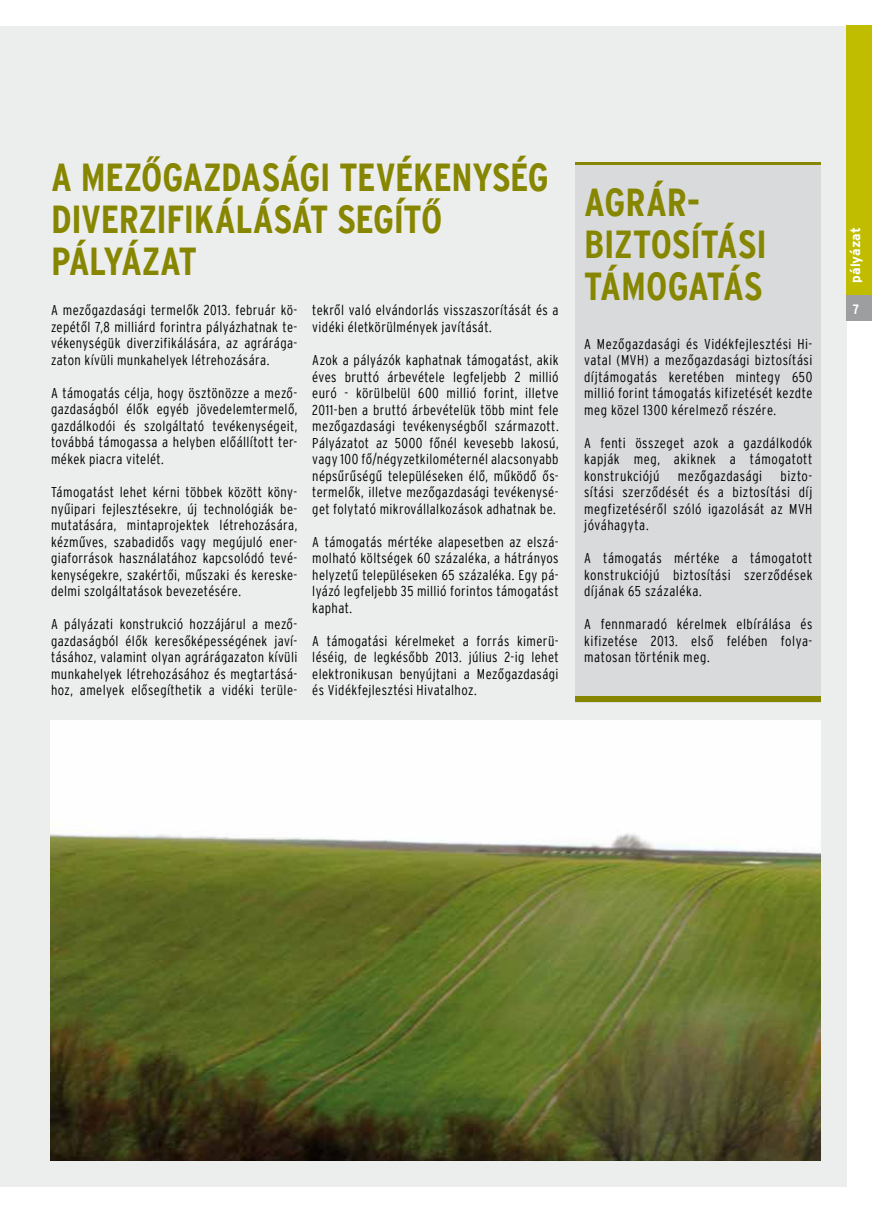
<style>
.page{position:relative;width:872px;height:1212px;background:#fff}
.page>*{position:absolute;margin:0;border:0;box-sizing:border-box;transform-origin:0 0}
.t1{font:39px/42px "Interstate Bold Condensed HU";letter-spacing:-.01em;color:#868600}
.t2{font:14.25px/16.5px "Interstate Light Condensed HU";letter-spacing:.03em;color:#000;text-align:justify}
.t3{font:13.5px "Interstate Bold HU";letter-spacing:.005em;color:#fff}
.t4{font:13.5px "Interstate Bold Condensed HU";color:#fff}
</style>
<div class="page">
<div style="left:0;top:26px;width:846px;height:1160px;background:#eceded"></div>
<div style="left:846px;top:26px;width:26px;height:270px;background:#c0bd00"></div>
<div style="left:846px;top:296px;width:26px;height:25px;background:#9c9e9f"></div>
<img style="left:50px;top:720px;width:771px;height:441px">
<div style="left:575px;top:162px;width:246px;height:540px;background:#d9dadb"></div>
<hr style="left:575px;top:162px;width:246px;height:3px;background:#868600">
<div style="left:575px;top:696px;width:246px;height:6px;background:#868600"></div>
<h1 class="t1" style="left:51px;top:156px;width:499px">A MEZŐGAZDASÁGI TEVÉKENYSÉG<br>DIVERZIFI KÁLÁSÁT SEGÍTŐ<br>PÁLYÁZAT</h1>
<p class="t2" style="left:51px;top:302px;width:248px">A mezőgazdasági termelők 2013. február kö&shy;zepétől 7,8 milliárd forintra pályázhatnak te&shy;vékenységük diverzifikálására, az agrárága&shy;zaton kívüli munkahelyek létrehozására.</p>
<p class="t2" style="left:51px;top:385px;width:248px">A támogatás célja, hogy ösztönözze a mező&shy;gazdaságból élők egyéb jövedelemtermelő, gazdálkodói és szolgáltató tevékenységeit, továbbá támogassa a helyben előállított ter&shy;mékek piacra vitelét.</p>
<p class="t2" style="left:51px;top:484px;width:248px">Támogatást lehet kérni többek között kön - nyűipari fejlesztésekre, új technológiák be&shy;mutatására, mintaprojektek létrehozására, kézműves, szabadidős vagy megújuló ener&shy;giaforrások használatához kapcsolódó tevé&shy;kenységekre, szakértői, műszaki és kereske&shy;delmi szolgáltatások bevezetésére.</p>
<p class="t2" style="left:51px;top:616px;width:248px">A pályázati konstrukció hozzájárul a mező&shy;gazdaságból élők keresőképességének javí&shy;tásához, valamint olyan agrárágazaton kívüli munkahelyek létrehozásához és megtartásá&shy;hoz, amelyek elősegíthetik a vidéki terüle-</p>
<p class="t2" style="left:312px;top:302px;width:248px">tekről való elvándorlás visszaszorítását és a vidéki életkörülmények javítását.</p>
<p class="t2" style="left:312px;top:352px;width:248px">Azok a pályázók kaphatnak támogatást, akik éves bruttó árbevétele legfeljebb 2 millió euró - körülbelül 600 millió forint, illetve 2011-ben a bruttó árbevételük több mint fele mezőgazdasági tevékenységből származott.<br>Pályázatot az 5000 főnél kevesebb lakosú, vagy 100 fő/négyzetkilométernél alacsonyabb népsűrűségű településeken élő, működő ős&shy;termelők, illetve mezőgazdasági tevékenysé&shy;get folytató mikrovállalkozások adhatnak be.</p>
<p class="t2" style="left:312px;top:533px;width:248px">A támogatás mértéke alapesetben az elszá&shy;molható költségek 60 százaléka, a hátrányos helyzetű településeken 65 százaléka. Egy pá&shy;lyázó legfeljebb 35 millió forintos támogatást kaphat.</p>
<p class="t2" style="left:312px;top:632px;width:248px">A támogatási kérelmeket a forrás kimerü&shy;léséig, de legkésőbb 2013. július 2-ig lehet elektronikusan benyújtani a Mezőgazdasági és Vidékfejlesztési Hivatalhoz.</p>
<h1 class="t1" style="left:584px;top:181px;width:180px">AGRÁR-<br>BI ZTOSÍTÁSI<br>TÁMOGATÁS</h1>
<p class="t2" style="left:584px;top:335px;width:230px">A Mezőgazdasági és Vidékfejlesztési Hi&shy;vatal (MVH) a mezőgazdasági biztosítási díjtámogatás keretében mintegy 650 millió forint támogatás kifizetését kezdte meg közel 1300 kérelmező részére.</p>
<p class="t2" style="left:584px;top:434px;width:230px">A fenti összeget azok a gazdálkodók kapják meg, akiknek a támogatott konstrukciójú</p>
<p class="t2" style="left:677px;top:467px;width:86px">mezőgazdasági</p>
<p class="t2" style="left:584px;top:467px;width:230px;text-indent:196px">bizto&shy;sítási szerződését és a biztosítási díj megfizetéséről szóló igazolását az MVH jóváhagyta.</p>
<p class="t2" style="left:584px;top:550px;width:230px">A támogatás mértéke a támogatott konstrukciójú biztosítási szerződések díjának 65 százaléka.</p>
<p class="t2" style="left:584px;top:616px;width:230px">A fennmaradó kérelmek elbírálása és kifizetése 2013. első felében folya&shy;matosan történik meg.</p>
<p class="t3" style="left:848px;top:283px;width:57px;rotate:-90deg">pályázat</p>
<p class="t4" style="left:853px;top:301px;width:8px">7</p>
</div>
